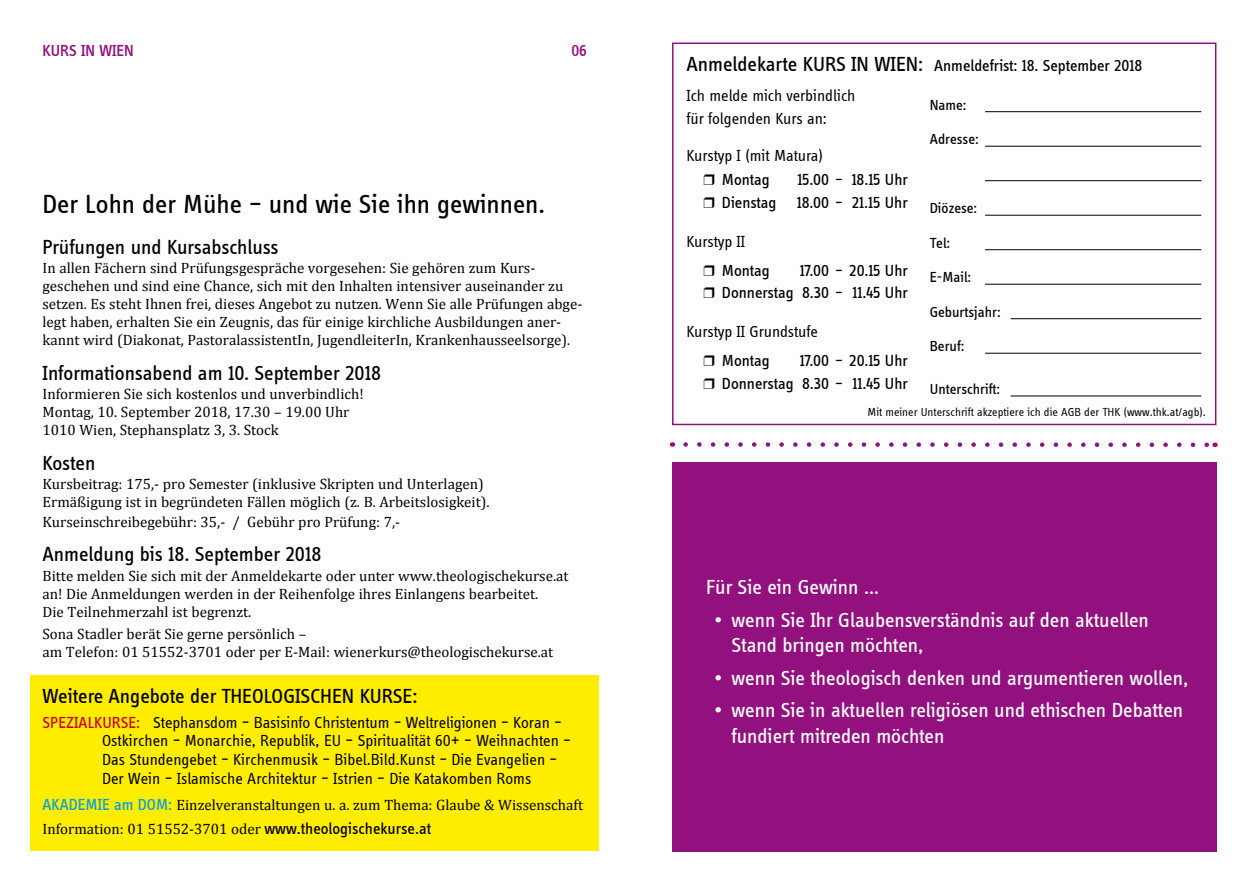
<style>
.page{position:relative;width:1259px;height:893px;background:#fff}
.page>*{position:absolute;margin:0;border:0;box-sizing:border-box;transform-origin:0 0}
.t1{font:27px "Info Disp";color:#000}
.t2{font:21px/25.2px "Info Disp";color:#fff}
.t3{font:21px "Info Disp";color:#000}
.t4{font:16.5px/18.8px "Info Disp";color:#000}
.t5{font:16.5px/22.5px "Info Disp";color:#000;text-align:right}
.t6{font:500 16.5px "Info Disp";color:#93117e}
.t7{font:15px/18px "Cambria";color:#000}
.t8{font:15px "Info Disp";color:#000}
.t9{font:12px "Info Disp";color:#000}
.s1{color:#c90019}
.s2{font-family:"Info Disp";font-size:16.5px;color:#009ee0}
.s3{font-family:"Info Disp";font-size:16.5px}
.s4{font-size:21px}
.s5{font-style:inherit}
</style>
<div class="page">
<div style="left:672px;top:43px;width:544px;height:382px;border:2px solid #93117e"></div>
<svg style="left:685px;top:442px;width:522px;height:5px"></svg>
<hr style="left:985px;top:111px;width:216px;height:1px;background:#000">
<hr style="left:985px;top:146px;width:216px;height:1px;background:#000">
<hr style="left:985px;top:180px;width:216px;height:1px;background:#000">
<hr style="left:985px;top:215px;width:216px;height:1px;background:#000">
<hr style="left:985px;top:249px;width:216px;height:1px;background:#000">
<hr style="left:985px;top:284px;width:216px;height:1px;background:#000">
<hr style="left:1010px;top:318px;width:191px;height:1px;background:#000">
<hr style="left:985px;top:353px;width:216px;height:1px;background:#000">
<hr style="left:1010px;top:396px;width:191px;height:1px;background:#000">
<div style="left:31px;top:675px;width:568px;height:175px;background:#ffed00"></div>
<div style="left:672px;top:462px;width:544px;height:389px;background:#93117e"></div>
<p class="t6" style="left:43px;top:41px;width:93px">KURS IN WIEN</p>
<p class="t6" style="left:571px;top:41px;width:17px">06</p>
<h1 class="t1" style="left:43px;top:188px;width:504px">Der Lohn der Mühe – und wie Sie ihn gewinnen.</h1>
<h2 class="t3" style="left:43px;top:234px;width:237px">Prüfungen und Kursabschluss</h2>
<p class="t7" style="left:43px;top:259px;width:541px">In allen Fächern sind Prüfungsgespräche vorgesehen: Sie gehören zum Kurs&shy;geschehen und sind eine Chance, sich mit den Inhalten intensiver auseinander zu setzen. Es steht Ihnen frei, dieses Angebot zu nutzen. Wenn Sie alle Prüfungen abge&shy;legt haben, erhalten Sie ein Zeugnis, das für einige kirchliche Ausbildungen aner&shy;kannt wird (Diakonat, PastoralassistentIn, JugendleiterIn, Krankenhausseelsorge).</p>
<h2 class="t3" style="left:43px;top:360px;width:340px">Informationsabend am 10. September 2018</h2>
<p class="t7" style="left:43px;top:385px;width:323px">Informieren Sie sich kostenlos und unverbindlich!<br>Montag, 10. September 2018, 17.30 – 19.00 Uhr<br>1010 Wien, Stephansplatz 3, 3. Stock</p>
<h2 class="t3" style="left:43px;top:450px;width:54px">Kosten</h2>
<p class="t7" style="left:43px;top:475px;width:448px">Kursbeitrag: 175,- pro Semester (inklusive Skripten und Unterlagen)<br>Ermäßigung ist in begründeten Fällen möglich (z. B. Arbeitslosigkeit).</p>
<p class="t7" style="left:43px;top:512px;width:359px">Kurseinschreibegebühr: 35,- / Gebühr pro Prüfung: 7,-</p>
<h2 class="t3" style="left:43px;top:541px;width:280px">Anmeldung bis 18. September 2018</h2>
<p class="t7" style="left:43px;top:566px;width:527px">Bitte melden Sie sich mit der Anmeldekarte oder unter www.theologischekurse.at an! Die Anmeldungen werden in der Reihenfolge ihres Einlangens bearbeitet.<br>Die Teilnehmerzahl ist begrenzt.</p>
<p class="t7" style="left:43px;top:625px;width:512px">Sona Stadler berät Sie gerne persönlich –<br>am Telefon: 01 51552-3701 oder per E-Mail: wienerkurs@theologischekurse.at</p>
<h2 class="t3" style="left:43px;top:683px;width:376px">Weitere Angebote der THEOLOGISCHEN KURSE:</h2>
<p class="t4" style="left:102px;top:713px;width:470px;text-indent:-60px"><span class="s1">SPEZIALKURSE:</span> Stephansdom – Basisinfo Christentum – Weltreligionen – Koran – Ostkirchen – Monarchie, Republik, EU – Spiritualität 60+ – Weihnachten – Das Stundengebet – Kirchenmusik – Bibel.Bild.Kunst – Die Evangelien – Der Wein – Islamische Architektur – Istrien – Die Katakomben Roms</p>
<p class="t7" style="left:43px;top:792px;width:542px;line-height:24px"><span class="s2">AKADEMIE am DOM:</span> Einzelveranstaltungen u. a. zum Thema: Glaube &amp; Wissenschaft<br>Information: 01 51552-3701 oder <span class="s3">www.theologischekurse.at</span></p>
<p class="t5" style="left:686px;top:50px;width:457px;line-height:30.5px;text-align:left"><span class="s4">Anmeldekarte KURS IN WIEN:</span> Anmeldefrist: 18. September 2018<br><span class="s5">Ich melde mich verbindlich</span></p>
<p class="t4" style="left:686px;top:109px;width:142px">für folgenden Kurs an:</p>
<p class="t4" style="left:686px;top:146px;width:138px">Kurstyp I (mit Matura)</p>
<p class="t5" style="left:722px;top:168px;width:49px">Montag</p>
<p class="t8" style="left:929px;top:96px;width:38px">Name:</p>
<p class="t8" style="left:929px;top:130px;width:50px">Adresse:</p>
<p class="t5" style="left:722px;top:168px;width:187px">15.00 – 18.15 Uhr<br>Dienstag 18.00 – 21.15 Uhr</p>
<p class="t4" style="left:686px;top:232px;width:60px">Kurstyp II</p>
<p class="t5" style="left:722px;top:258px;width:49px">Montag</p>
<p class="t8" style="left:929px;top:199px;width:49px">Diözese:</p>
<p class="t8" style="left:929px;top:234px;width:22px">Tel:</p>
<p class="t8" style="left:929px;top:268px;width:43px">E-Mail:</p>
<p class="t8" style="left:929px;top:303px;width:72px">Geburtsjahr:</p>
<p class="t8" style="left:929px;top:337px;width:36px">Beruf:</p>
<p class="t8" style="left:929px;top:380px;width:72px">Unterschrift:</p>
<p class="t9" style="left:867px;top:406px;width:340px">Mit meiner Unterschrift akzeptiere ich die AGB der THK (www.thk.at/agb).</p>
<p class="t5" style="left:722px;top:258px;width:187px">17.00 – 20.15 Uhr<br>Donnerstag 8.30 – 11.45 Uhr</p>
<p class="t4" style="left:686px;top:322px;width:133px">Kurstyp II Grundstufe</p>
<p class="t5" style="left:722px;top:349px;width:49px">Montag</p>
<p class="t5" style="left:722px;top:349px;width:187px">17.00 – 20.15 Uhr<br>Donnerstag 8.30 – 11.45 Uhr</p>
<h2 class="t2" style="left:706px;top:574px;width:174px">Für Sie ein Gewinn …</h2>
<h2 class="t2" style="left:731px;top:607px;width:419px;text-indent:-17px">• wenn Sie Ihr Glaubensverständnis auf den aktuellen<br>Stand bringen möchten,</h2>
<h2 class="t2" style="left:714px;top:664px;width:475px">• wenn Sie theologisch denken und argumentieren wollen,</h2>
<h2 class="t2" style="left:731px;top:697px;width:453px;text-indent:-17px">• wenn Sie in aktuellen religiösen und ethischen Debatten fundiert mitreden möchten</h2>
</div>
